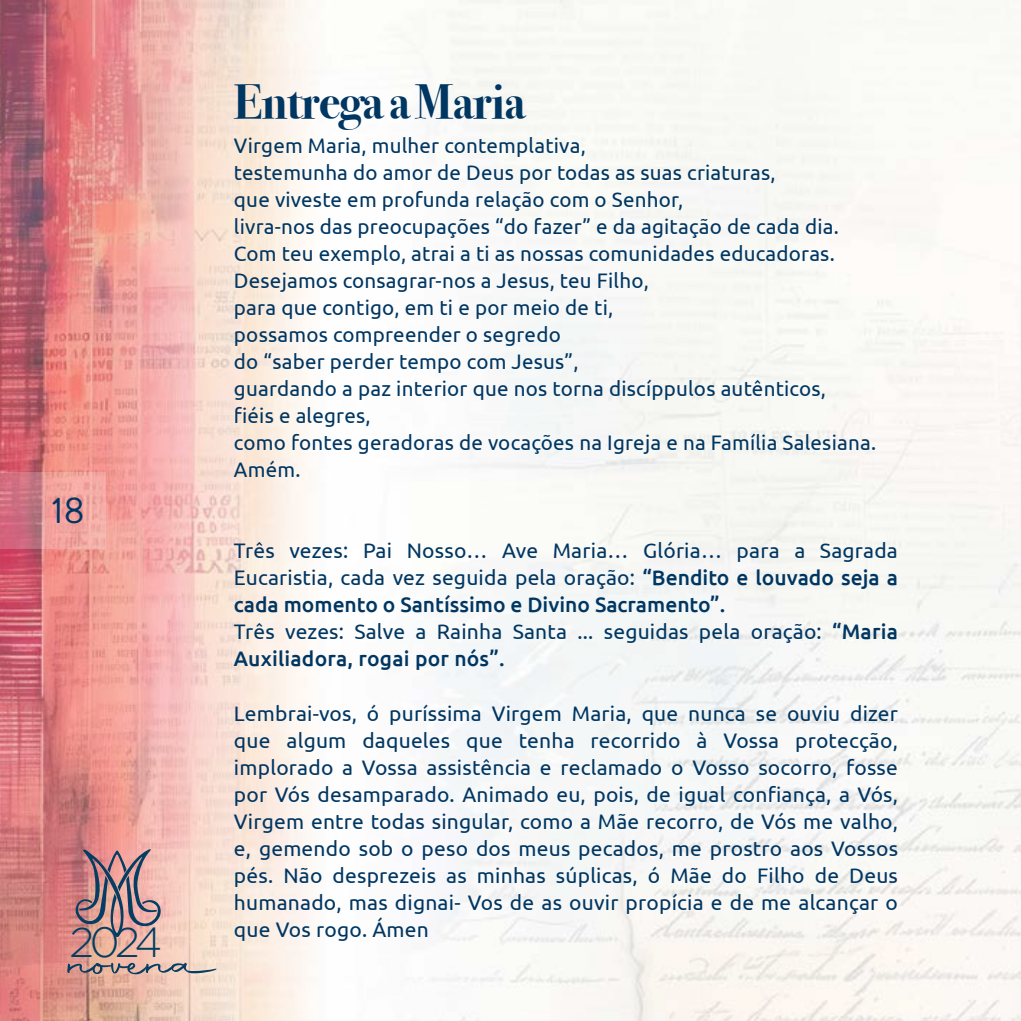
<style>
.page{position:relative;width:1021px;height:1021px;background:#fff}
.page>*{position:absolute;margin:0;border:0;box-sizing:border-box;transform-origin:0 0}
.t1{font:60px "Autography";color:#053e62}
.t2{font:700 48px "Bodoni Svty Two ITCTT";letter-spacing:-.02em;color:#003662}
.t3{font:300 42px "Gotham";color:#053e62}
.t4{font:36px "Brandon Text";color:#003662}
.t5{font:21px/27px "Ubuntu";letter-spacing:.01em;color:#003662}
.s1{font-weight:500}
</style>
<div class="page">
<img style="left:0;top:0;width:1020px;height:1020px">
<svg style="left:0;top:472px;width:106px;height:77px;background:#e18f93"></svg>
<svg style="left:75px;top:849px;width:87px;height:88px;background:#b48c8e"></svg>
<h3 class="t4" style="left:51px;top:486px;width:35px">18</h3>
<h3 class="t3" style="left:69px;top:919px;width:94px">2024</h3>
<h1 class="t1" style="left:69px;top:922px;width:152px">novena</h1>
<p class="t2" style="left:234px;top:62px;width:293px">Entrega a Maria</p>
<p class="t5" style="left:234px;top:132px;width:353px">Virgem Maria, mulher contemplativa,</p>
<p class="t5" style="left:234px;top:159px;width:543px">testemunha do amor de Deus por todas as suas criaturas,</p>
<p class="t5" style="left:234px;top:186px;width:451px">que viveste em profunda relação com o Senhor,</p>
<p class="t5" style="left:234px;top:213px;width:606px">livra-nos das preocupações “do fazer” e da agitação de cada dia.</p>
<p class="t5" style="left:234px;top:240px;width:602px">Com teu exemplo, atrai a ti as nossas comunidades educadoras.</p>
<p class="t5" style="left:234px;top:267px;width:416px">Desejamos consagrar-nos a Jesus, teu Filho,</p>
<p class="t5" style="left:234px;top:294px;width:381px">para que contigo, em ti e por meio de ti,</p>
<p class="t5" style="left:234px;top:321px;width:328px">possamos compreender o segredo</p>
<p class="t5" style="left:234px;top:348px;width:346px">do “saber perder tempo com Jesus”,</p>
<p class="t5" style="left:234px;top:375px;width:593px">guardando a paz interior que nos torna discíppulos autênticos,</p>
<p class="t5" style="left:234px;top:402px;width:138px">fiéis e alegres,</p>
<p class="t5" style="left:234px;top:429px;width:643px">como fontes geradoras de vocações na Igreja e na Família Salesiana.<br>Amém.</p>
<p class="t5" style="left:234px;top:537px;width:665px;text-align:justify">Três vezes: Pai Nosso… Ave Maria… Glória… para a Sagrada Eucaristia, cada vez seguida pela oração: <span class="s1">“Bendito e louvado seja a cada momento o Santíssimo e Divino Sacramento”.</span></p>
<p class="t5" style="left:234px;top:618px;width:665px">Três vezes: Salve a Rainha Santa ... seguidas pela oração: <span class="s1">“Maria<br>Auxiliadora, rogai por nós”.</span></p>
<p class="t5" style="left:234px;top:699px;width:665px;text-align:justify">Lembrai-vos, ó puríssima Virgem Maria, que nunca se ouviu dizer que algum daqueles que tenha recorrido à Vossa protecção, implorado a Vossa assistência e reclamado o Vosso socorro, fosse por Vós desamparado. Animado eu, pois, de igual confiança, a Vós, Virgem entre todas singular, como a Mãe recorro, de Vós me valho, e, gemendo sob o peso dos meus pecados, me prostro aos Vossos pés. Não desprezeis as minhas súplicas, ó Mãe do Filho de Deus humanado, mas dignai- Vos de as ouvir propícia e de me alcançar o que Vos rogo. Ámen</p>
</div>
